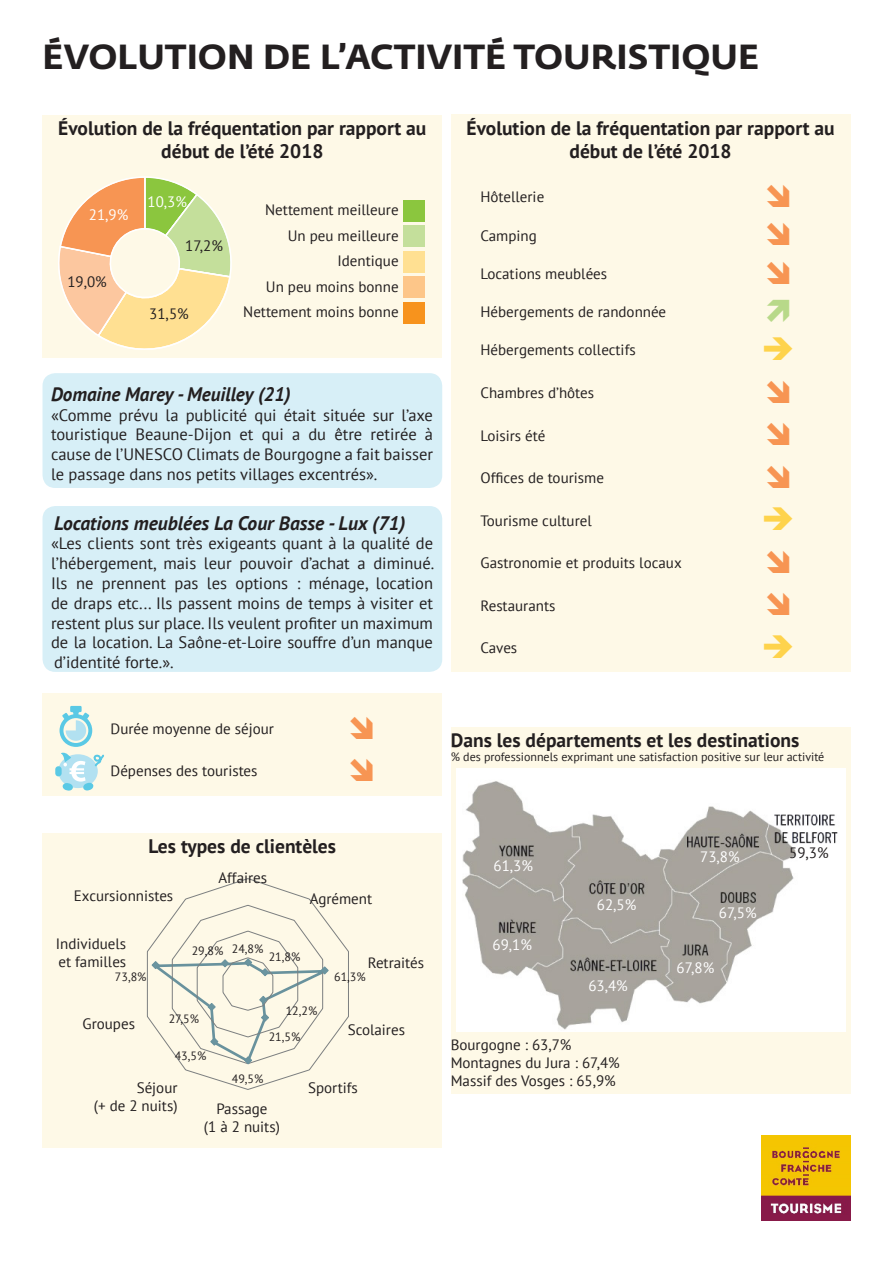
<style>
.page{position:relative;width:893px;height:1263px;background:#fff}
.page>*{position:absolute;margin:0;border:0;box-sizing:border-box;transform-origin:0 0}
.t1{font:700 34.5px "Fedra Sans Std";color:#231f20}
.t2{font:700 19.5px/23.4px "PT Sans";color:#231f20;text-align:center}
.t3{font:italic 700 19.5px "PT Sans";color:#231f20}
.t4{font:16.5px/19.8px "PT Sans";color:#231f20;text-align:justify}
.t5{font:15px "PT Sans";color:#231f20}
.t6{font:15px "PT Sans";color:#fff}
.t7{font:12px "PT Sans";color:#231f20}
</style>
<div class="page">
<img style="left:761px;top:1135px;width:89px;height:85px">
<div style="left:43px;top:833px;width:399px;height:315px;background:#fef9e7"></div>
<svg style="left:146px;top:878px;width:203px;height:212px"></svg>
<div style="left:43px;top:115px;width:399px;height:242px;background:#fef9e7"></div>
<svg style="left:58px;top:176px;width:174px;height:174px"></svg>
<div style="left:43px;top:506px;width:399px;height:166px;background:#d7eff7;border-radius:13px"></div>
<div style="left:403px;top:200px;width:21px;height:21px;background:#8bc63e"></div>
<div style="left:403px;top:225px;width:21px;height:22px;background:#c4df9b"></div>
<div style="left:403px;top:251px;width:21px;height:21px;background:#ffe092"></div>
<div style="left:403px;top:276px;width:21px;height:22px;background:#fdc689"></div>
<div style="left:403px;top:302px;width:21px;height:21px;background:#f7931d"></div>
<div style="left:43px;top:693px;width:399px;height:102px;background:#fef9e7"></div>
<div style="left:55px;top:766px;width:7px;height:10px;background:#5ac9e5;border-radius:3px"></div>
<svg style="left:60px;top:706px;width:44px;height:85px"></svg>
<div style="left:451px;top:115px;width:399px;height:557px;background:#fef9e7"></div>
<div style="left:43px;top:373px;width:399px;height:115px;background:#d7eff7;border-radius:13px"></div>
<svg style="left:451px;top:765px;width:399px;height:270px;background:#fef9ea"></svg>
<img style="left:456px;top:769px;width:390px;height:262px">
<div style="left:451px;top:727px;width:399px;height:38px;background:#fef9e7"></div>
<div style="left:451px;top:1035px;width:399px;height:59px;background:#fef9e7"></div>
<p class="t1" style="left:43px;top:36px;width:718px">ÉVOLUTION DE L’ACTIVITÉ TOURISTIQUE</p>
<p class="t2" style="left:58px;top:116px;width:370px">Évolution de la fréquentation par rapport au début de l’été 2018</p>
<p class="t6" style="left:89px;top:206px;width:41px">21,9%</p>
<p class="t5" style="left:67px;top:273px;width:41px">19,0%</p>
<p class="t6" style="left:148px;top:192px;width:41px">10,3%</p>
<p class="t5" style="left:185px;top:236px;width:39px">17,2%</p>
<p class="t5" style="left:149px;top:304px;width:41px">31,5%</p>
<p class="t5" style="left:265px;top:200px;width:135px">Nettement meilleure</p>
<p class="t5" style="left:288px;top:226px;width:112px">Un peu meilleure</p>
<p class="t5" style="left:337px;top:251px;width:63px">Identique</p>
<p class="t5" style="left:266px;top:277px;width:134px">Un peu moins bonne</p>
<p class="t5" style="left:243px;top:302px;width:157px">Nettement moins bonne</p>
<p class="t3" style="left:51px;top:381px;width:241px">Domaine Marey - Meuilley (21)</p>
<p class="t4" style="left:51px;top:405px;width:384px">«Comme prévu la publicité qui était située sur l’axe touristique Beaune-Dijon et qui a du être retirée à cause de l’UNESCO Climats de Bourgogne a fait baisser le passage dans nos petits villages excentrés».</p>
<p class="t3" style="left:54px;top:510px;width:353px">Locations meublées La Cour Basse - Lux (71)</p>
<p class="t4" style="left:51px;top:533px;width:385px">«Les clients sont très exigeants quant à la qualité de l’hébergement, mais leur pouvoir d’achat a diminué.<br>Ils ne prennent pas les options : ménage, location de draps etc... Ils passent moins de temps à visiter et restent plus sur place. Ils veulent profiter un maximum de la location. La Saône-et-Loire souffre d’un manque d’identité forte.».</p>
<p class="t2" style="left:466px;top:116px;width:370px">Évolution de la fréquentation par rapport au début de l’été 2018</p>
<p class="t5" style="left:480px;top:187px;width:65px">Hôtellerie</p>
<p class="t5" style="left:480px;top:226px;width:58px">Camping</p>
<p class="t5" style="left:480px;top:264px;width:128px">Locations meublées</p>
<p class="t5" style="left:480px;top:302px;width:187px">Hébergements de randonnée</p>
<p class="t5" style="left:480px;top:341px;width:157px">Hébergements collectifs</p>
<p class="t5" style="left:480px;top:383px;width:115px">Chambres d’hôtes</p>
<p class="t5" style="left:480px;top:426px;width:66px">Loisirs été</p>
<p class="t5" style="left:480px;top:468px;width:125px">Offices de tourisme</p>
<p class="t5" style="left:480px;top:511px;width:113px">Tourisme culturel</p>
<p class="t5" style="left:480px;top:553px;width:203px">Gastronomie et produits locaux</p>
<p class="t5" style="left:480px;top:596px;width:76px">Restaurants</p>
<p class="t5" style="left:480px;top:638px;width:38px">Caves</p>
<p class="t5" style="left:111px;top:719px;width:165px">Durée moyenne de séjour</p>
<p class="t5" style="left:111px;top:761px;width:148px">Dépenses des touristes</p>
<p class="t2" style="left:451px;top:728px;width:350px">Dans les départements et les destinations</p>
<p class="t7" style="left:451px;top:749px;width:375px">% des professionnels exprimant une satisfaction positive sur leur activité</p>
<p class="t2" style="left:149px;top:834px;width:189px">Les types de clientèles</p>
<p class="t5" style="left:74px;top:886px;width:101px">Excursionnistes</p>
<p class="t5" style="left:56px;top:934px;width:72px">Individuels</p>
<p class="t5" style="left:58px;top:952px;width:69px">et familles</p>
<p class="t7" style="left:115px;top:969px;width:33px">73,8%</p>
<p class="t5" style="left:218px;top:868px;width:50px">Affaires</p>
<p class="t5" style="left:310px;top:889px;width:64px">Agrément</p>
<p class="t7" style="left:192px;top:943px;width:33px">29,8%</p>
<p class="t7" style="left:232px;top:941px;width:33px">24,8%</p>
<p class="t7" style="left:269px;top:948px;width:33px">21,8%</p>
<p class="t5" style="left:368px;top:953px;width:58px">Retraités</p>
<p class="t7" style="left:334px;top:969px;width:33px">61,3%</p>
<p class="t5" style="left:83px;top:1014px;width:54px">Groupes</p>
<p class="t7" style="left:169px;top:1011px;width:32px">27,5%</p>
<p class="t7" style="left:175px;top:1048px;width:33px">43,5%</p>
<p class="t7" style="left:286px;top:1003px;width:33px">12,2%</p>
<p class="t7" style="left:269px;top:1029px;width:33px">21,5%</p>
<p class="t5" style="left:348px;top:1020px;width:59px">Scolaires</p>
<p class="t5" style="left:137px;top:1078px;width:42px">Séjour</p>
<p class="t5" style="left:94px;top:1096px;width:85px">(+ de 2 nuits)</p>
<p class="t7" style="left:232px;top:1071px;width:33px">49,5%</p>
<p class="t5" style="left:216px;top:1098px;width:53px">Passage</p>
<p class="t5" style="left:204px;top:1116px;width:77px">(1 à 2 nuits)</p>
<p class="t5" style="left:308px;top:1078px;width:51px">Sportifs</p>
<p class="t6" style="left:494px;top:856px;width:41px">61,3%</p>
<p class="t6" style="left:492px;top:935px;width:41px">69,1%</p>
<p class="t6" style="left:597px;top:895px;width:41px">62,5%</p>
<p class="t6" style="left:588px;top:976px;width:41px">63,4%</p>
<p class="t5" style="left:451px;top:1035px;width:122px">Bourgogne : 63,7%</p>
<p class="t5" style="left:451px;top:1053px;width:171px">Montagnes du Jura : 67,4%</p>
<p class="t5" style="left:451px;top:1071px;width:167px">Massif des Vosges : 65,9%</p>
<p class="t6" style="left:700px;top:847px;width:41px">73,8%</p>
<p class="t5" style="left:789px;top:843px;width:41px">59,3%</p>
<p class="t6" style="left:719px;top:903px;width:39px">67,5%</p>
<p class="t6" style="left:677px;top:958px;width:39px">67,8%</p>
</div>
